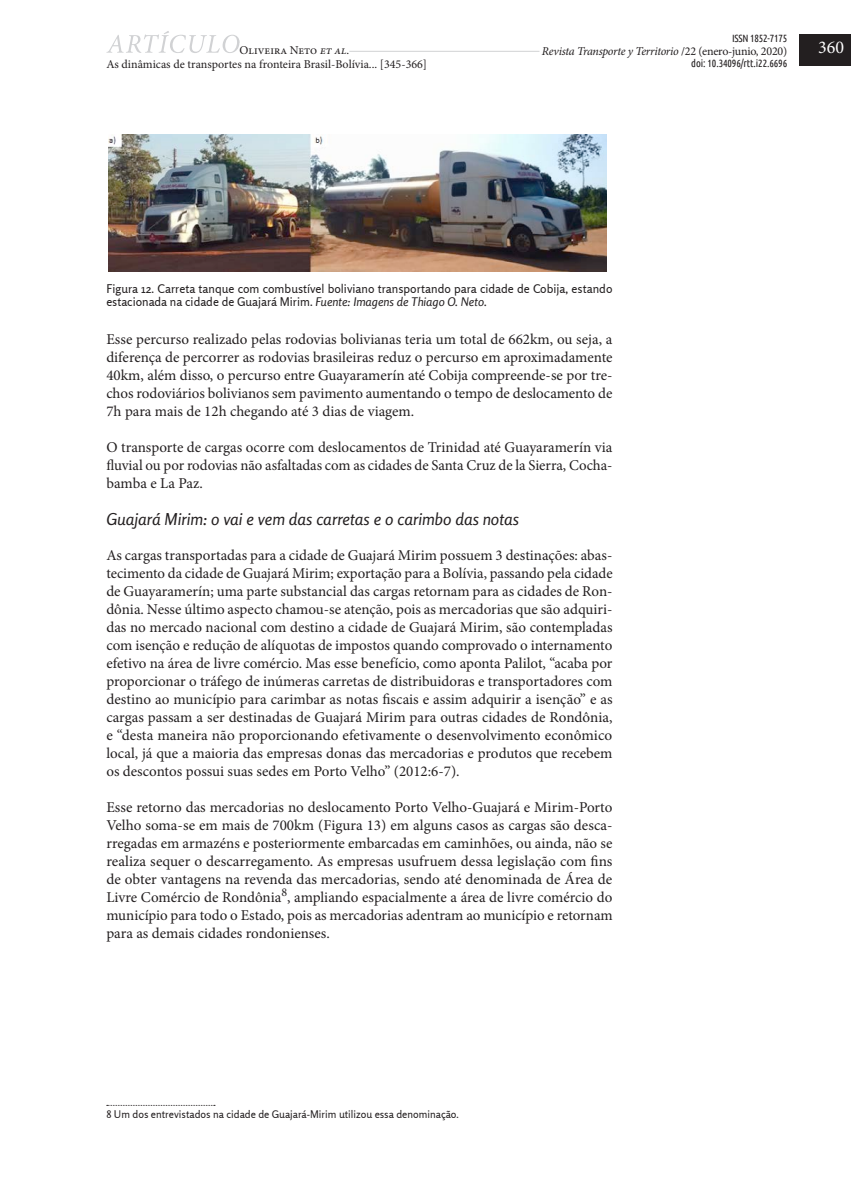
<style>
.page{position:relative;width:851px;height:1191px;background:#fff}
.page>*{position:absolute;margin:0;border:0;box-sizing:border-box;transform-origin:0 0}
.t1{font:18px "Minion Pro";color:#fff}
.Art____Subtítulo_sec{font:italic 16.5px "Rosario";color:#231f20}
.art-texto-principal{font:15px/18px "Minion Pro";color:#231f20;text-align:justify}
.imagen-epigrafe{font:12px/13.5px "Rosario";color:#231f20}
.t2{font:12px "Minion Pro";color:#231f20}
.t3{font:italic 12px "Minion Pro";letter-spacing:-.025em;color:#231f20}
.nota-al-pie{font:10.5px "Rosario";color:#231f20}
.t4{font:10.5px "Ubuntu Condensed";letter-spacing:-.01em;color:#231f20}
.s1{font-style:normal}
.s2{font-style:italic}
</style>
<div class="page">
<hr style="left:106px;top:51px;width:546px;height:1px;background:#d1d2d4">
<div style="left:539px;top:45px;width:248px;height:15px;background:#fff"></div>
<div style="left:799px;top:35px;width:51px;height:31px;background:#231f20"></div>
<svg style="left:106px;top:31px;width:133px;height:22px"></svg>
<div style="left:239px;top:43px;width:110px;height:15px;background:#fff"></div>
<img style="left:108px;top:134px;width:499px;height:137px">
<svg style="left:107px;top:1105px;width:108px;height:1px"></svg>
<p class="t4" style="left:732px;top:31px;width:57px">ISSN 1852-7175</p>
<p class="t3" style="left:542px;top:43px;width:247px">Revista Transporte y Territorio <span class="s1">/22 (enero-junio, 2020)</span></p>
<p class="t4" style="left:691px;top:57px;width:97px">doi: 10.34096/rtt.i22.6696</p>
<p class="t2" style="left:239px;top:42px;width:111px">Oliveira Neto <span class="s2">et al</span>.</p>
<p class="t1" style="left:818px;top:36px;width:27px">360</p>
<p class="t2" style="left:106px;top:56px;width:322px">As dinâmicas de transportes na fronteira Brasil-Bolívia... [345-366]</p>
<p class="imagen-epigrafe" style="left:106px;top:282px;width:507px">Figura 12. Carreta tanque com combustível boliviano transportando para cidade de Cobija, estando estacionada na cidade de Guajará Mirim. <span class="s2">Fuente: Imagens de Thiago O. Neto.</span></p>
<p class="art-texto-principal" style="left:106px;top:330px;width:507px">Esse percurso realizado pelas rodovias bolivianas teria um total de 662km, ou seja, a diferença de percorrer as rodovias brasileiras reduz o percurso em aproximadamente 40km, além disso, o percurso entre Guayaramerín até Cobija compreende-se por tre&shy;chos rodoviários bolivianos sem pavimento aumentando o tempo de deslocamento de 7h para mais de 12h chegando até 3 dias de viagem.</p>
<p class="art-texto-principal" style="left:106px;top:438px;width:507px">O transporte de cargas ocorre com deslocamentos de Trinidad até Guayaramerín via fluvial ou por rodovias não asfaltadas com as cidades de Santa Cruz de la Sierra, Cocha&shy;bamba e La Paz.</p>
<p class="Art____Subtítulo_sec" style="left:106px;top:509px;width:414px">Guajará Mirim: o vai e vem das carretas e o carimbo das notas</p>
<p class="art-texto-principal" style="left:106px;top:546px;width:507px">As cargas transportadas para a cidade de Guajará Mirim possuem 3 destinações: abas&shy;tecimento da cidade de Guajará Mirim; exportação para a Bolívia, passando pela cidade de Guayaramerín; uma parte substancial das cargas retornam para as cidades de Ron&shy;dônia. Nesse último aspecto chamou-se atenção, pois as mercadorias que são adquiri&shy;das no mercado nacional com destino a cidade de Guajará Mirim, são contempladas com isenção e redução de alíquotas de impostos quando comprovado o internamento efetivo na área de livre comércio. Mas esse benefício, como aponta Palilot, “acaba por proporcionar o tráfego de inúmeras carretas de distribuidoras e transportadores com destino ao município para carimbar as notas fiscais e assim adquirir a isenção” e as cargas passam a ser destinadas de Guajará Mirim para outras cidades de Rondônia, e “desta maneira não proporcionando efetivamente o desenvolvimento econômico local, já que a maioria das empresas donas das mercadorias e produtos que recebem os descontos possui suas sedes em Porto Velho” (2012:6-7).</p>
<p class="art-texto-principal" style="left:106px;top:798px;width:507px">Esse retorno das mercadorias no deslocamento Porto Velho-Guajará e Mirim-Porto Velho soma-se em mais de 700km (Figura 13) em alguns casos as cargas são desca&shy;rregadas em armazéns e posteriormente embarcadas em caminhões, ou ainda, não se realiza sequer o descarregamento. As empresas usufruem dessa legislação com fins de obter vantagens na revenda das mercadorias, sendo até denominada de Área de Livre Comércio de Rondônia<sup>8</sup>, ampliando espacialmente a área de livre comércio do município para todo o Estado, pois as mercadorias adentram ao município e retornam para as demais cidades rondonienses.</p>
<p class="nota-al-pie" style="left:106px;top:1108px;width:354px">8 Um dos entrevistados na cidade de Guajará-Mirim utilizou essa denominação.</p>
</div>
